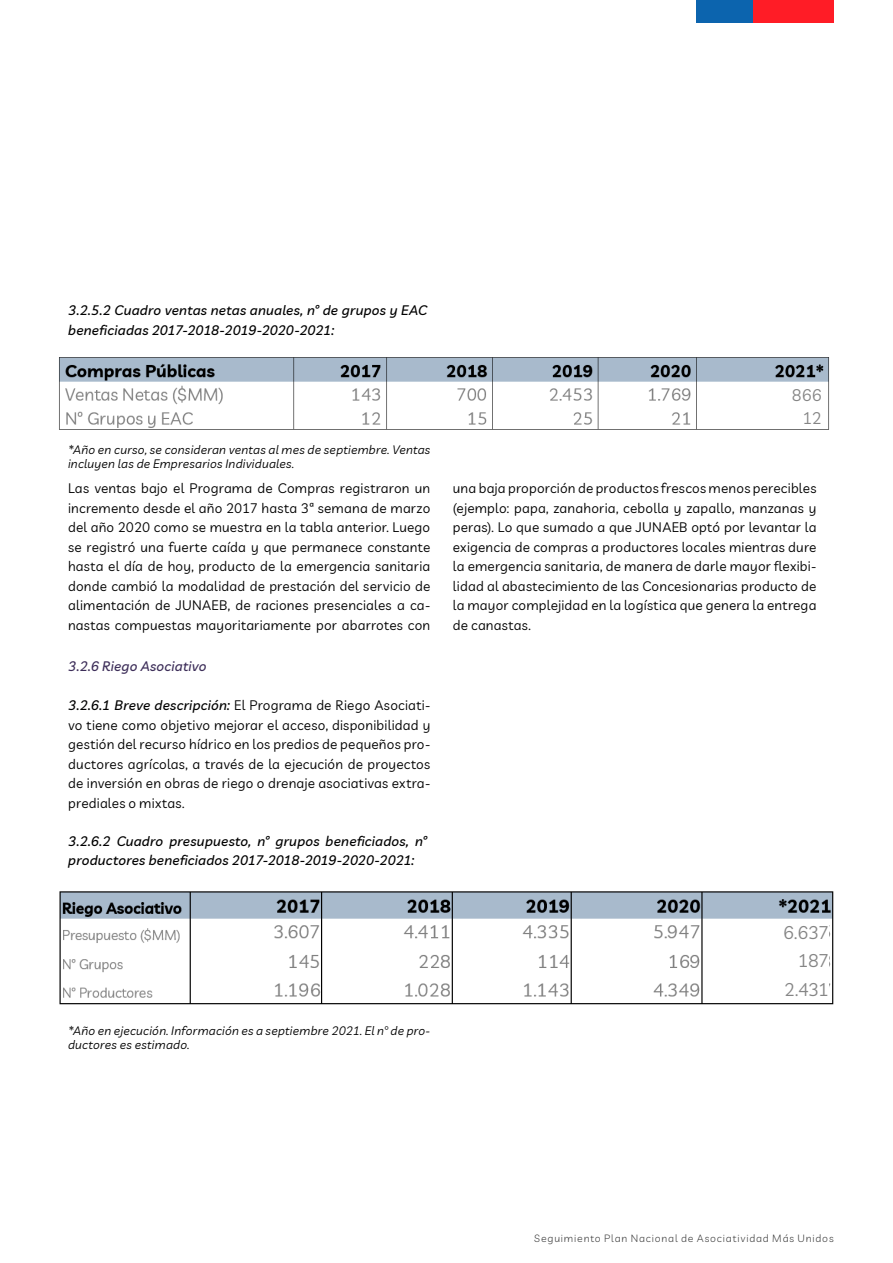
<style>
.page{position:relative;width:893px;height:1263px;background:#fff}
.page>*{position:absolute;margin:0;border:0;box-sizing:border-box;transform-origin:0 0}
.t1{font:18px "Livvic";letter-spacing:-.035em;color:#858585}
.t2{font:16.5px "Livvic";color:#858585}
.t3{font:13.5px/19.5px "Livvic";letter-spacing:.015em;color:#000001;text-align:justify}
.t4{font:italic 500 13.5px/19.5px "Livvic";letter-spacing:.015em;color:#000001}
.t5{font:italic 500 13.5px "Livvic";letter-spacing:.015em;color:#3d2e59}
.t6{font:italic 12px/14.4px "Livvic";letter-spacing:.02em;color:#000001}
.t7{font:300 10.5px "Livvic";letter-spacing:.08em;color:#333}
.s1{font-weight:500;font-style:italic}
</style>
<div class="page">
<img style="left:59px;top:357px;width:771px;height:73px">
<img style="left:59px;top:891px;width:775px;height:114px">
<div style="left:768px;top:387px;width:57px;height:39px;background:#fff"></div>
<div style="left:768px;top:920px;width:61px;height:77px;background:#fff"></div>
<div style="left:751px;top:0;width:82px;height:22px;background:#ff1c26"></div>
<div style="left:696px;top:0;width:57px;height:22px;background:#0c64ae"></div>
<p class="t4" style="left:68px;top:300px;width:360px">3.2.5.2 Cuadro ventas netas anuales, nº de grupos y EAC beneficiadas 2017-2018-2019-2020-2021:</p>
<p class="t2" style="left:792px;top:383px;width:31px">866</p>
<p class="t2" style="left:802px;top:405px;width:21px">12</p>
<p class="t6" style="left:68px;top:441px;width:364px">*Año en curso, se consideran ventas al mes de septiembre. Ventas incluyen las de Empresarios Individuales.</p>
<p class="t3" style="left:68px;top:478px;width:364px">Las ventas bajo el Programa de Compras registraron un incremento desde el año 2017 hasta 3ª semana de marzo del año 2020 como se muestra en la tabla anterior. Luego se registró una fuerte caída y que permanece constante hasta el día de hoy, producto de la emergencia sanitaria donde cambió la modalidad de prestación del servicio de alimentación de JUNAEB, de raciones presenciales a ca&shy;nastas compuestas mayoritariamente por abarrotes con</p>
<p class="t3" style="left:453px;top:478px;width:365px">una baja proporción de productos frescos menos perecibles (ejemplo: papa, zanahoria, cebolla y zapallo, manzanas y peras). Lo que sumado a que JUNAEB optó por levantar la exigencia de compras a productores locales mientras dure la emergencia sanitaria, de manera de darle mayor flexibi&shy;lidad al abastecimiento de las Concesionarias producto de la mayor complejidad en la logística que genera la entrega de canastas.</p>
<p class="t5" style="left:68px;top:656px;width:140px">3.2.6 Riego Asociativo</p>
<p class="t3" style="left:68px;top:695px;width:364px"><span class="s1">3.2.6.1 Breve descripción:</span> El Programa de Riego Asociati&shy;vo tiene como objetivo mejorar el acceso, disponibilidad y gestión del recurso hídrico en los predios de pequeños pro&shy;ductores agrícolas, a través de la ejecución de proyectos de inversión en obras de riego o drenaje asociativas extra&shy;prediales o mixtas.</p>
<p class="t4" style="left:68px;top:830px;width:360px">3.2.6.2 Cuadro presupuesto, nº grupos beneficiados, nº productores beneficiados 2017-2018-2019-2020-2021:</p>
<p class="t6" style="left:68px;top:1023px;width:364px">*Año en ejecución. Información es a septiembre 2021. El n° de pro&shy;ductores es estimado.</p>
<p class="t1" style="left:783px;top:919px;width:48px">6.637</p>
<p class="t1" style="left:798px;top:947px;width:33px">187</p>
<p class="t1" style="left:784px;top:976px;width:46px">2.431</p>
<p class="t7" style="left:534px;top:1230px;width:301px">Seguimiento Plan Nacional de Asociatividad Más Unidos</p>
</div>
